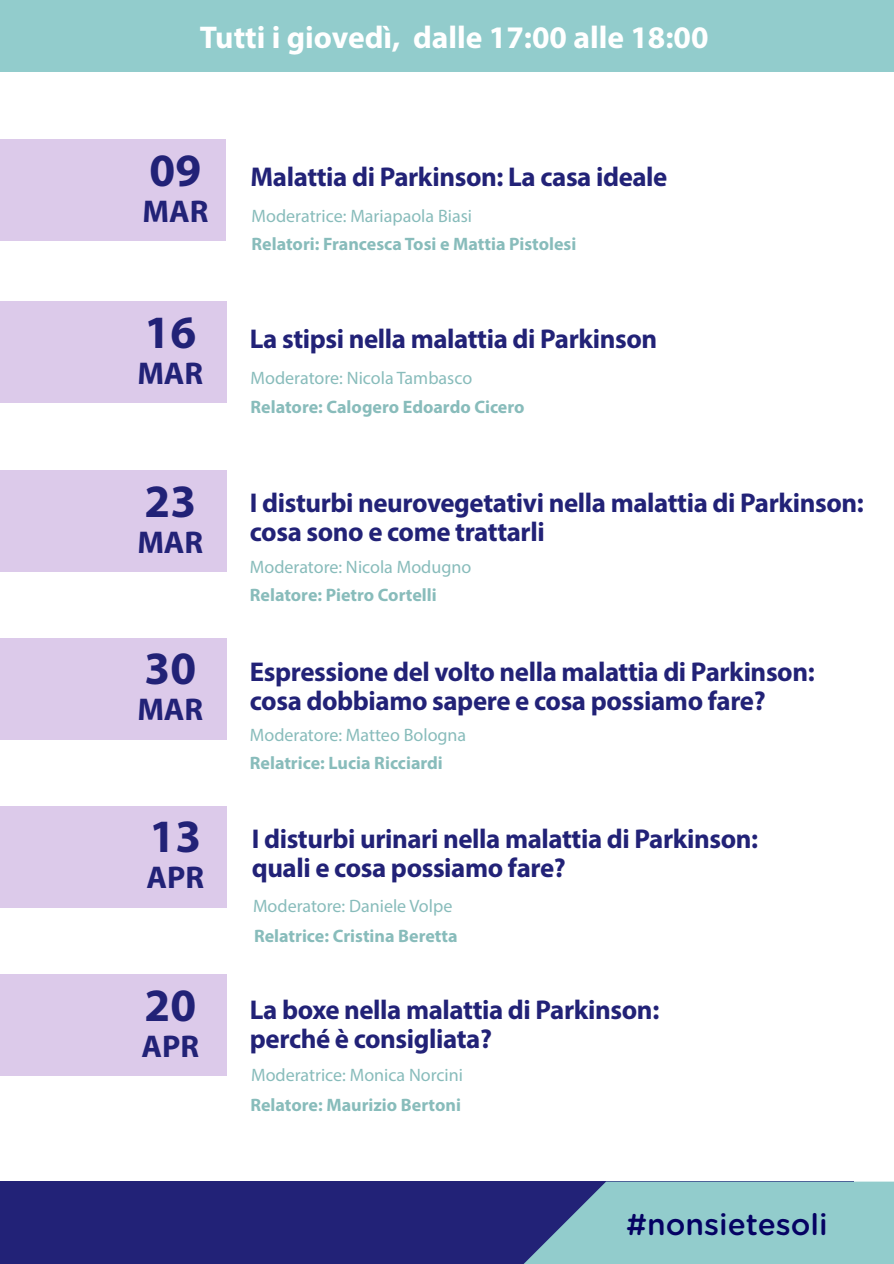
<style>
.page{position:relative;width:894px;height:1264px;background:#fff}
.page>*{position:absolute;margin:0;border:0;box-sizing:border-box;transform-origin:0 0}
.t1{font:700 46.5px "Myriad Pro";color:#227}
.t2{font:700 31.5px "Myriad Pro";color:#fff}
.t3{font:700 31.5px "Myriad Pro";color:#227}
.t4{font:500 30px "Gotham Rounded";color:#050263}
.t5{font:700 27.3px/29px "Myriad Pro";letter-spacing:-.015em;color:#227}
.t6{font:700 18px "Myriad Pro";color:#88bcbb}
.t7{font:18px "Myriad Pro";color:#88bcbb}
</style>
<div class="page">
<div style="left:0;top:1181px;width:853px;height:82px;background:#227"></div>
<div style="left:0;top:0;width:893px;height:71px;background:#92cccc"></div>
<svg style="left:524px;top:1181px;width:369px;height:82px;background:#84b7c2"></svg>
<div style="left:0;top:139px;width:225px;height:102px;background:#dccaea"></div>
<div style="left:0;top:301px;width:226px;height:102px;background:#dccaea"></div>
<div style="left:0;top:470px;width:226px;height:102px;background:#dccaea"></div>
<div style="left:0;top:638px;width:226px;height:101px;background:#dccaea"></div>
<div style="left:0;top:806px;width:226px;height:102px;background:#dccaea"></div>
<div style="left:0;top:974px;width:226px;height:102px;background:#dccaea"></div>
<p class="t2" style="left:200px;top:17px;width:510px">Tutti i giovedì, dalle 17:00 alle 18:00</p>
<h1 class="t1" style="left:150px;top:140px;width:53px">09</h1>
<p class="t3" style="left:142px;top:190px;width:67px">MAR</p>
<h1 class="t1" style="left:144px;top:301px;width:53px">16</h1>
<p class="t3" style="left:137px;top:352px;width:67px">MAR</p>
<h1 class="t1" style="left:144px;top:470px;width:53px">23</h1>
<p class="t3" style="left:137px;top:521px;width:67px">MAR</p>
<h1 class="t1" style="left:144px;top:638px;width:53px">30</h1>
<p class="t3" style="left:137px;top:689px;width:67px">MAR</p>
<h1 class="t1" style="left:150px;top:806px;width:53px">13</h1>
<p class="t3" style="left:147px;top:857px;width:59px">APR</p>
<h1 class="t1" style="left:144px;top:974px;width:53px">20</h1>
<p class="t3" style="left:141px;top:1025px;width:59px">APR</p>
<p class="t5" style="left:250px;top:161px;width:418px">Malattia di Parkinson: La casa ideale</p>
<p class="t7" style="left:251px;top:204px;width:222px">Moderatrice: Mariapaola Biasi</p>
<p class="t6" style="left:251px;top:232px;width:326px">Relatori: Francesca Tosi e Mattia Pistolesi</p>
<p class="t5" style="left:250px;top:323px;width:409px">La stipsi nella malattia di Parkinson</p>
<p class="t7" style="left:250px;top:367px;width:223px">Moderatore: Nicola Tambasco</p>
<p class="t6" style="left:250px;top:395px;width:275px">Relatore: Calogero Edoardo Cicero</p>
<p class="t5" style="left:250px;top:487px;width:615px">I disturbi neurovegetativi nella malattia di Parkinson: cosa sono e come trattarli</p>
<p class="t7" style="left:250px;top:556px;width:223px">Moderatore: Nicola Modugno</p>
<p class="t6" style="left:250px;top:583px;width:188px">Relatore: Pietro Cortelli</p>
<p class="t5" style="left:250px;top:656px;width:566px">Espressione del volto nella malattia di Parkinson: cosa dobbiamo sapere e cosa possiamo fare?</p>
<p class="t7" style="left:250px;top:724px;width:218px">Moderatore: Matteo Bologna</p>
<p class="t6" style="left:250px;top:751px;width:194px">Relatrice: Lucia Ricciardi</p>
<p class="t5" style="left:252px;top:823px;width:508px">I disturbi urinari nella malattia di Parkinson: quali e cosa possiamo fare?</p>
<p class="t7" style="left:253px;top:894px;width:201px">Moderatore: Daniele Volpe</p>
<p class="t6" style="left:254px;top:924px;width:205px">Relatrice: Cristina Beretta</p>
<p class="t5" style="left:250px;top:994px;width:411px">La boxe nella malattia di Parkinson: perché è consigliata?</p>
<p class="t7" style="left:251px;top:1063px;width:213px">Moderatrice: Monica Norcini</p>
<p class="t6" style="left:250px;top:1093px;width:212px">Relatore: Maurizio Bertoni</p>
<p class="t4" style="left:626px;top:1203px;width:203px">#nonsietesoli</p>
</div>
